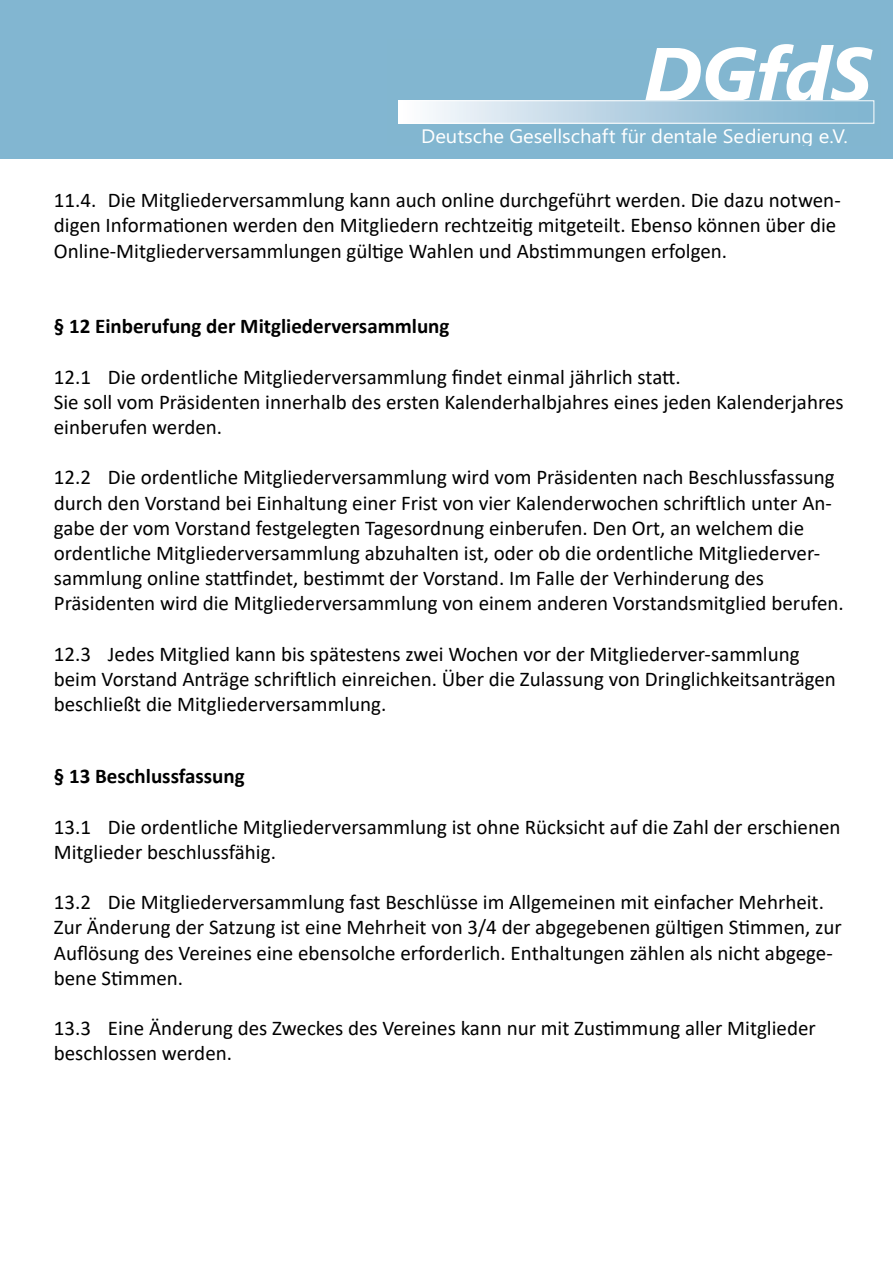
<style>
.page{position:relative;width:893px;height:1263px;background:#fff}
.page>*{position:absolute;margin:0;border:0;box-sizing:border-box;transform-origin:0 0}
.t1{font:italic 700 75.45px "Segoe UI";letter-spacing:-.015em;color:#fff;scale:1.04 1}
.t2{font:21px/25.2px "Calibri";color:#000}
.t3{font:700 21px "Calibri";color:#000}
.t4{font:19.5px "Segoe UI";letter-spacing:-.005em;color:#fff;scale:1.04 1}
</style>
<div class="page">
<div style="left:0;top:0;width:893px;height:158px;background:#82b6d1"></div>
<div style="left:399px;top:101px;width:475px;height:22px;background:linear-gradient(to right,#f8f8fc,#75adcb)"></div>
<div style="left:398px;top:100px;width:476px;height:24px;border:1px solid #fff"></div>
<h1 class="t1" style="left:643px;top:20px;width:221px">DGfdS</h1>
<p class="t4" style="left:421px;top:123px;width:412px">Deutsche Gesellschaft für dentale Sedierung e.V.</p>
<p class="t2" style="left:54px;top:187px;width:788px">11.4. Die Mitgliederversammlung kann auch online durchgeführt werden. Die dazu notwen&shy;digen Informationen werden den Mitgliedern rechtzeitig mitgeteilt. Ebenso können über die<br>Online-Mitgliederversammlungen gültige Wahlen und Abstimmungen erfolgen.</p>
<p class="t3" style="left:54px;top:311px;width:397px">§ 12 Einberufung der Mitgliederversammlung</p>
<p class="t2" style="left:54px;top:363px;width:791px">12.1 Die ordentliche Mitgliederversammlung findet einmal jährlich statt.<br>Sie soll vom Präsidenten innerhalb des ersten Kalenderhalbjahres eines jeden Kalenderjahres einberufen werden.</p>
<p class="t2" style="left:54px;top:464px;width:792px">12.2 Die ordentliche Mitgliederversammlung wird vom Präsidenten nach Beschlussfassung durch den Vorstand bei Einhaltung einer Frist von vier Kalenderwochen schriftlich unter An&shy;gabe der vom Vorstand festgelegten Tagesordnung einberufen. Den Ort, an welchem die ordentliche Mitgliederversammlung abzuhalten ist, oder ob die ordentliche Mitgliederver&shy;sammlung online stattfindet, bestimmt der Vorstand. Im Falle der Verhinderung des Präsidenten wird die Mitgliederversammlung von einem anderen Vorstandsmitglied berufen.</p>
<p class="t2" style="left:54px;top:641px;width:784px">12.3 Jedes Mitglied kann bis spätestens zwei Wochen vor der Mitgliederver-sammlung beim Vorstand Anträge schriftlich einreichen. Über die Zulassung von Dringlichkeitsanträgen beschließt die Mitgliederversammlung.</p>
<p class="t3" style="left:54px;top:761px;width:192px">§ 13 Beschlussfassung</p>
<p class="t2" style="left:54px;top:813px;width:788px">13.1 Die ordentliche Mitgliederversammlung ist ohne Rücksicht auf die Zahl der erschienen<br>Mitglieder beschlussfähig.</p>
<p class="t2" style="left:54px;top:889px;width:789px">13.2 Die Mitgliederversammlung fast Beschlüsse im Allgemeinen mit einfacher Mehrheit.<br>Zur Änderung der Satzung ist eine Mehrheit von 3/4 der abgegebenen gültigen Stimmen, zur Auflösung des Vereines eine ebensolche erforderlich. Enthaltungen zählen als nicht abgege&shy;bene Stimmen.</p>
<p class="t2" style="left:54px;top:1015px;width:763px">13.3 Eine Änderung des Zweckes des Vereines kann nur mit Zustimmung aller Mitglieder beschlossen werden.</p>
</div>
